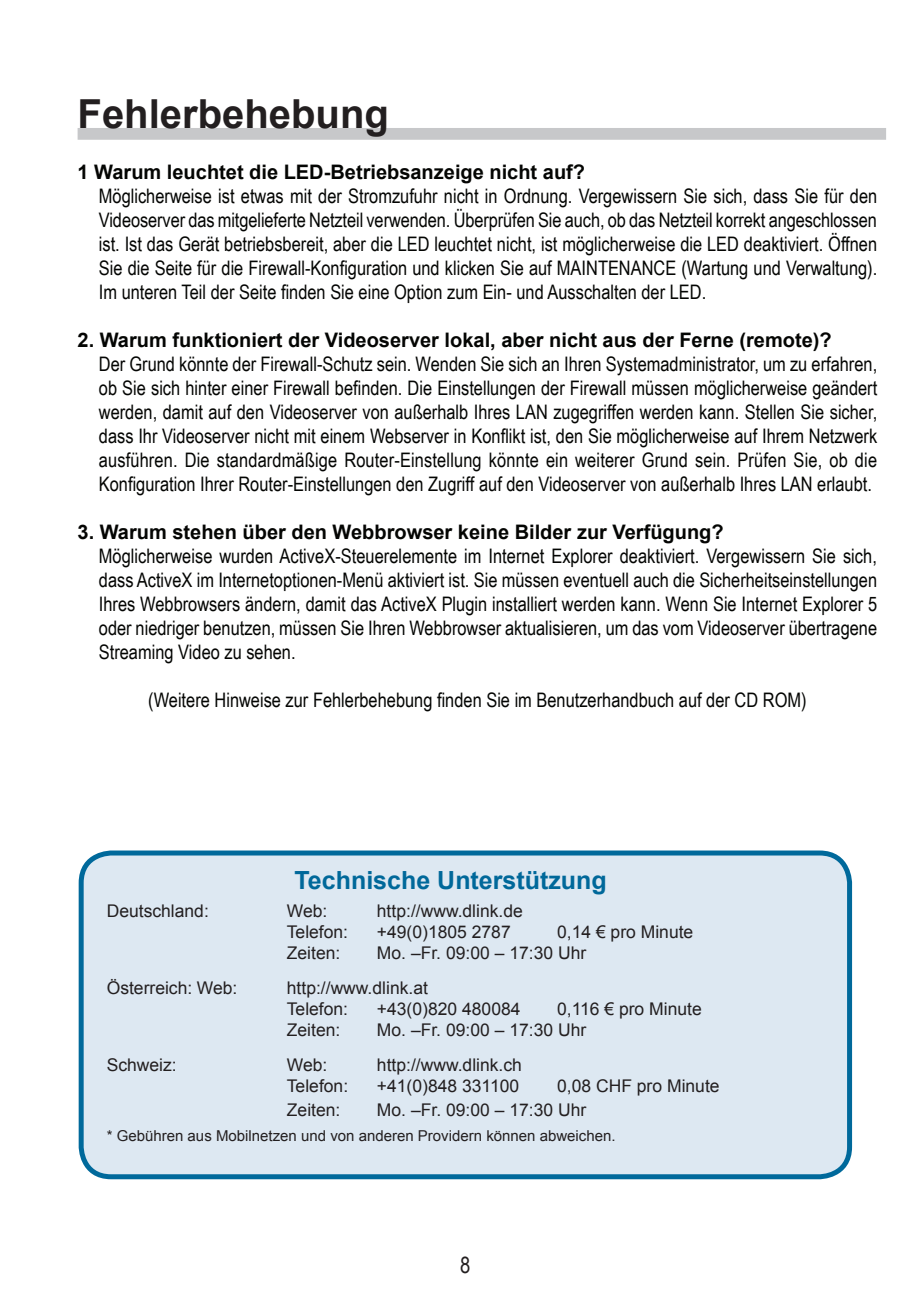
<style>
.page{position:relative;width:922px;height:1297px;background:#fff}
.page>*{position:absolute;margin:0;border:0;box-sizing:border-box;transform-origin:0 0}
.t1{font:700 40px "Arial";color:#231f20}
.t2{font:700 25px "Arial";color:#00689a}
.t3{font:22.5px "Arial Narrow";color:#231f20}
.t4{font:20px/24px "Arial Narrow";color:#040503;text-align:justify}
.t5{font:700 20px "Arial";color:#040503}
.t6{font:17.5px/21px "Arial";color:#231f20}
.t7{font:15px "Arial";color:#231f20}
</style>
<div class="page">
<div style="left:78px;top:128px;width:807px;height:12px;background:#c7c8ca"></div>
<div style="left:81px;top:853px;width:768px;height:324px;background:#dde8f2;border-radius:30px"></div>
<div style="left:79px;top:850px;width:772px;height:329px;border:5px solid #00699b;border-radius:30px"></div>
<h1 class="t1" style="left:78px;top:88px;width:313px">Fehlerbehebung</h1>
<p class="t5" style="left:78px;top:159px;width:509px">1 Warum leuchtet die LED-Betriebsanzeige nicht auf?</p>
<p class="t4" style="left:99px;top:183px;width:779px">Möglicherweise ist etwas mit der Stromzufuhr nicht in Ordnung. Vergewissern Sie sich, dass Sie für den Videoserver das mitgelieferte Netzteil verwenden. Überprüfen Sie auch, ob das Netzteil korrekt angeschlossen ist. Ist das Gerät betriebsbereit, aber die LED leuchtet nicht, ist möglicherweise die LED deaktiviert. Öffnen Sie die Seite für die Firewall-Konfiguration und klicken Sie auf MAINTENANCE (Wartung und Verwaltung).<br>Im unteren Teil der Seite finden Sie eine Option zum Ein- und Ausschalten der LED.</p>
<p class="t5" style="left:78px;top:327px;width:755px">2. Warum funktioniert der Videoserver lokal, aber nicht aus der Ferne (remote)?</p>
<p class="t4" style="left:99px;top:351px;width:779px">Der Grund könnte der Firewall-Schutz sein. Wenden Sie sich an Ihren Systemadministrator, um zu erfahren, ob Sie sich hinter einer Firewall befinden. Die Einstellungen der Firewall müssen möglicherweise geändert werden, damit auf den Videoserver von außerhalb Ihres LAN zugegriffen werden kann. Stellen Sie sicher, dass Ihr Videoserver nicht mit einem Webserver in Konflikt ist, den Sie möglicherweise auf Ihrem Netzwerk ausführen. Die standardmäßige Router-Einstellung könnte ein weiterer Grund sein. Prüfen Sie, ob die Konfiguration Ihrer Router-Einstellungen den Zugriff auf den Videoserver von außerhalb Ihres LAN erlaubt.</p>
<p class="t5" style="left:78px;top:519px;width:647px">3. Warum stehen über den Webbrowser keine Bilder zur Verfügung?</p>
<p class="t4" style="left:99px;top:543px;width:779px">Möglicherweise wurden ActiveX-Steuerelemente im Internet Explorer deaktiviert. Vergewissern Sie sich, dass ActiveX im Internetoptionen-Menü aktiviert ist. Sie müssen eventuell auch die Sicherheitseinstellungen Ihres Webbrowsers ändern, damit das ActiveX Plugin installiert werden kann. Wenn Sie Internet Explorer 5 oder niedriger benutzen, müssen Sie Ihren Webbrowser aktualisieren, um das vom Videoserver übertragene Streaming Video zu sehen.</p>
<p class="t4" style="left:148px;top:687px;width:659px">(Weitere Hinweise zur Fehlerbehebung finden Sie im Benutzerhandbuch auf der CD ROM)</p>
<p class="t2" style="left:294px;top:863px;width:314px">Technische Unterstützung</p>
<p class="t6" style="left:107px;top:900px;width:104px">Deutschland:</p>
<p class="t6" style="left:287px;top:900px;width:42px">Web:</p>
<p class="t6" style="left:377px;top:900px;width:147px">http://www.dlink.de</p>
<p class="t6" style="left:287px;top:921px;width:63px">Telefon:</p>
<p class="t6" style="left:377px;top:921px;width:135px">+49(0)1805 2787</p>
<p class="t6" style="left:557px;top:921px;width:138px">0,14 € pro Minute</p>
<p class="t6" style="left:287px;top:942px;width:55px">Zeiten:</p>
<p class="t6" style="left:377px;top:942px;width:211px">Mo. –Fr. 09:00 – 17:30 Uhr</p>
<p class="t6" style="left:107px;top:977px;width:132px">Österreich: Web:</p>
<p class="t6" style="left:287px;top:977px;width:143px">http://www.dlink.at<br>Telefon:</p>
<p class="t6" style="left:377px;top:998px;width:145px">+43(0)820 480084</p>
<p class="t6" style="left:557px;top:998px;width:146px">0,116 € pro Minute</p>
<p class="t6" style="left:287px;top:1019px;width:55px">Zeiten:</p>
<p class="t6" style="left:377px;top:1019px;width:211px">Mo. –Fr. 09:00 – 17:30 Uhr</p>
<p class="t6" style="left:107px;top:1054px;width:72px">Schweiz:</p>
<p class="t6" style="left:287px;top:1054px;width:42px">Web:</p>
<p class="t6" style="left:377px;top:1054px;width:146px">http://www.dlink.ch</p>
<p class="t6" style="left:287px;top:1075px;width:63px">Telefon:</p>
<p class="t6" style="left:377px;top:1075px;width:144px">+41(0)848 331100</p>
<p class="t6" style="left:557px;top:1075px;width:164px">0,08 CHF pro Minute</p>
<p class="t6" style="left:287px;top:1099px;width:55px">Zeiten:</p>
<p class="t6" style="left:377px;top:1099px;width:211px">Mo. –Fr. 09:00 – 17:30 Uhr</p>
<p class="t7" style="left:107px;top:1126px;width:510px">* Gebühren aus Mobilnetzen und von anderen Providern können abweichen.</p>
<p class="t3" style="left:460px;top:1248px;width:12px">8</p>
</div>
